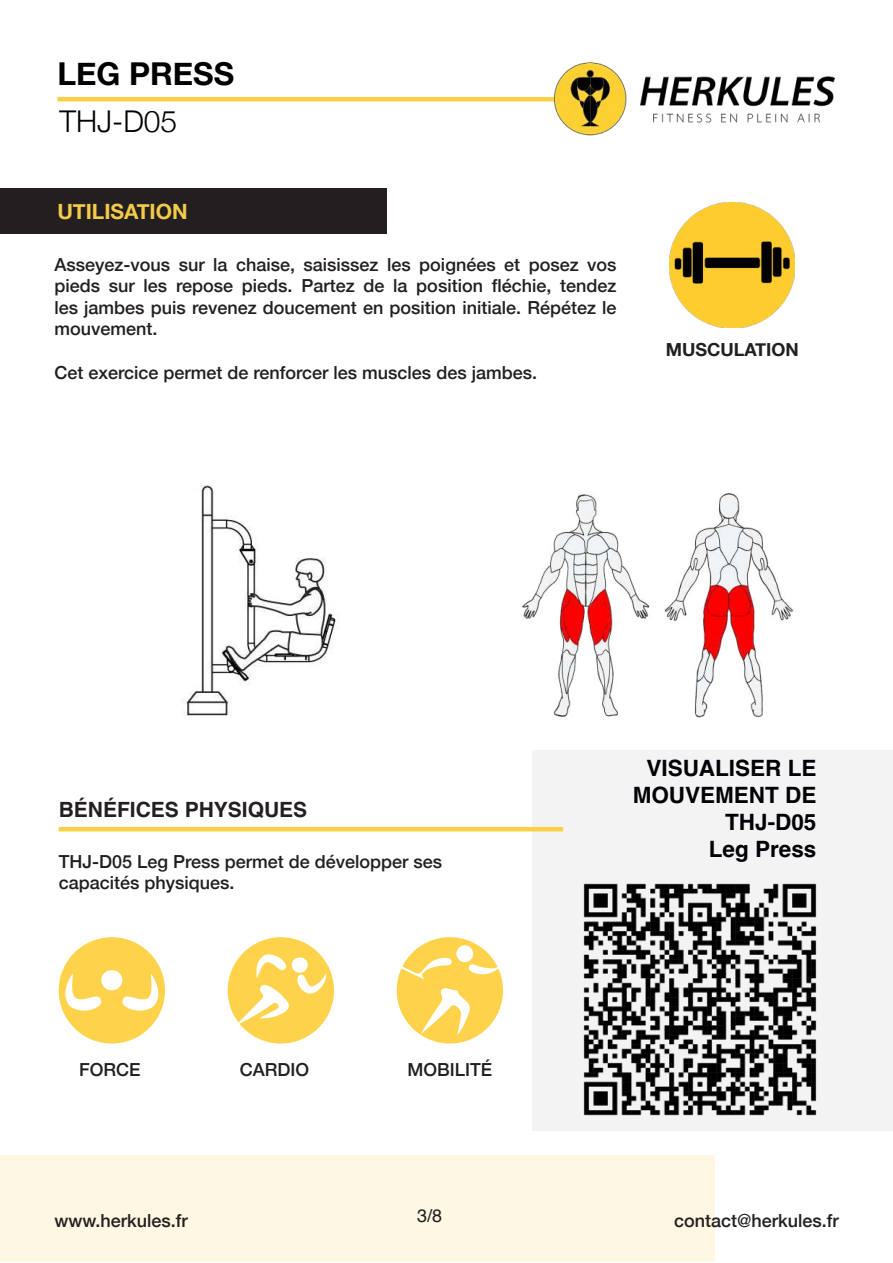
<style>
.page{position:relative;width:893px;height:1263px;background:#fff}
.page>*{position:absolute;margin:0;border:0;box-sizing:border-box;transform-origin:0 0}
.t1{font:700 31.5px "Helvetica Neue";color:#000001}
.t2{font:300 30px "Helvetica Neue";color:#000001}
.t3{font:700 22.5px/27px "Helvetica";color:#010205;text-align:right}
.t4{font:700 21px "Helvetica";color:#231f20}
.t5{font:700 21px "Helvetica Neue";color:#f4cb49}
.t6{font:500 18px/21.6px "Helvetica Neue";color:#231f20;text-align:justify}
.t7{font:700 18px "Helvetica Neue";color:#231f20}
.t8{font:18px "Helvetica";color:#231f20}
</style>
<div class="page">
<div style="left:0;top:1156px;width:715px;height:106px;background:#fef7e3"></div>
<div style="left:0;top:188px;width:387px;height:45px;background:#231f20"></div>
<img style="left:183px;top:484px;width:156px;height:232px">
<div style="left:532px;top:750px;width:361px;height:381px;background:#f3f3f3"></div>
<hr style="left:57px;top:97px;width:505px;height:4px;background:#fcd044">
<img style="left:549px;top:62px;width:286px;height:74px">
<img style="left:521px;top:493px;width:272px;height:225px">
<img style="left:583px;top:883px;width:234px;height:233px">
<img style="left:670px;top:202px;width:125px;height:126px">
<hr style="left:59px;top:827px;width:504px;height:4px;background:#fcd044">
<div style="left:59px;top:937px;width:106px;height:106px;background:#fed24a;border-radius:50%"></div>
<div style="left:228px;top:937px;width:106px;height:106px;background:#fed24a;border-radius:50%"></div>
<div style="left:397px;top:937px;width:106px;height:106px;background:#fed24a;border-radius:50%"></div>
<svg style="left:65px;top:974px;width:37px;height:37px"></svg>
<div style="left:101px;top:970px;width:22px;height:20px;background:#fff;border-radius:50%"></div>
<svg style="left:121px;top:974px;width:38px;height:37px"></svg>
<svg style="left:235px;top:984px;width:54px;height:42px"></svg>
<svg style="left:256px;top:954px;width:30px;height:24px"></svg>
<svg style="left:297px;top:973px;width:30px;height:21px"></svg>
<div style="left:292px;top:957px;width:16px;height:16px;background:#fff;border-radius:50%"></div>
<svg style="left:396px;top:958px;width:107px;height:77px"></svg>
<div style="left:456px;top:946px;width:17px;height:16px;background:#fff;border-radius:50%"></div>
<h1 class="t1" style="left:57px;top:49px;width:178px">LEG PRESS</h1>
<h2 class="t2" style="left:59px;top:98px;width:119px">THJ-D05</h2>
<p class="t5" style="left:57px;top:195px;width:132px">UTILISATION</p>
<p class="t6" style="left:54px;top:252px;width:564px">Asseyez-vous sur la chaise, saisissez les poignées et posez vos pieds sur les repose pieds. Partez de la position fléchie, tendez les jambes puis revenez doucement en position initiale. Répétez le mouvement.</p>
<p class="t6" style="left:54px;top:360px;width:484px">Cet exercice permet de renforcer les muscles des jambes.</p>
<p class="t7" style="left:666px;top:335px;width:135px">MUSCULATION</p>
<p class="t4" style="left:59px;top:797px;width:250px">BÉNÉFICES PHYSIQUES</p>
<p class="t6" style="left:59px;top:849px;width:385px">THJ-D05 Leg Press permet de développer ses capacités physiques.</p>
<p class="t6" style="left:79px;top:1058px;width:63px">FORCE</p>
<p class="t6" style="left:240px;top:1058px;width:71px">CARDIO</p>
<p class="t6" style="left:407px;top:1058px;width:86px">MOBILITÉ</p>
<p class="t3" style="left:633px;top:757px;width:185px">VISUALISER LE<br>MOUVEMENT DE<br>THJ-D05<br>Leg Press</p>
<p class="t6" style="left:54px;top:1208px;width:135px">www.herkules.fr</p>
<p class="t8" style="left:417px;top:1202px;width:27px">3/8</p>
<p class="t6" style="left:674px;top:1208px;width:166px">contact@herkules.fr</p>
</div>
